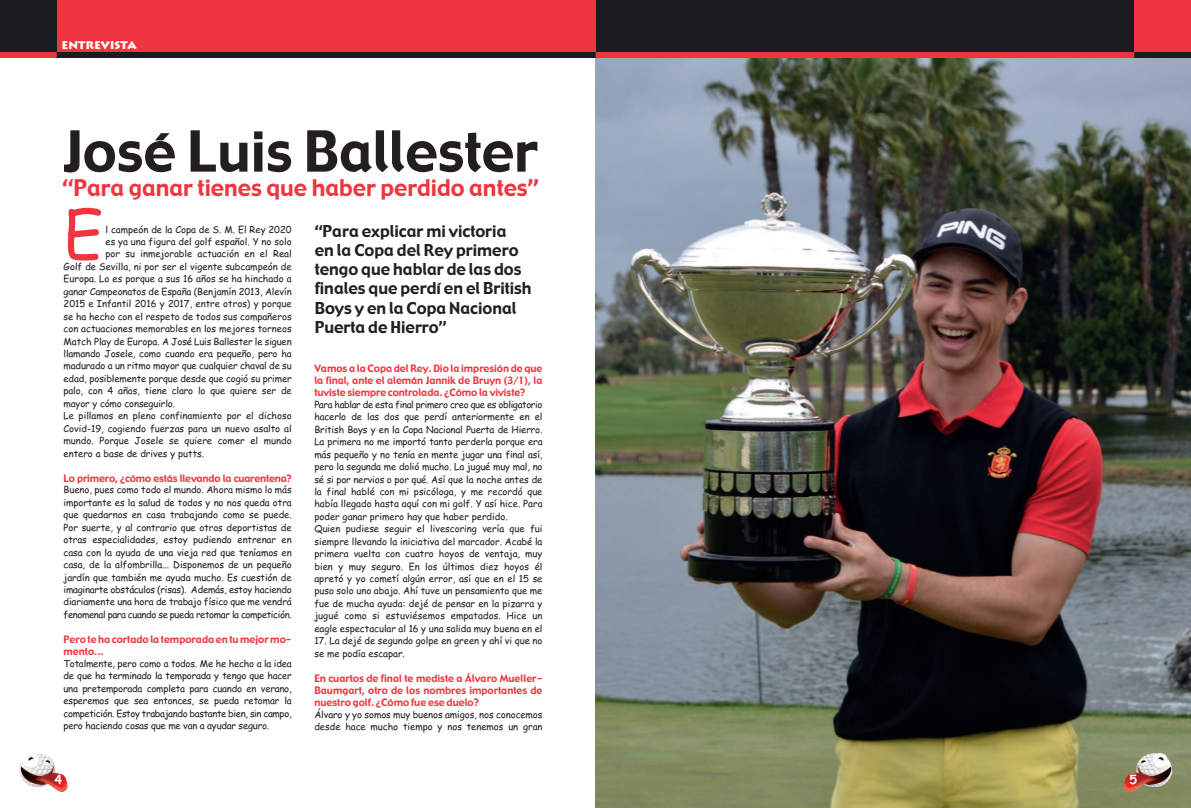
<style>
.page{position:relative;width:1191px;height:808px;background:#fff}
.page>*{position:absolute;margin:0;border:0;box-sizing:border-box;transform-origin:0 0}
.t1{font:63.4px "Comic Sans MS";color:#ee3640}
.t2{font:55.1px "Gadget";color:#231f20}
.t3{font:22.5px "Gadget";color:#ee3640}
.t4{font:16px/19.2px "Gadget";color:#231f20}
.t5{font:700 12.6px "Comic Sans MS";color:#fff}
.t6{font:900 11px "Lithos";color:#fff}
.t7{font:10px/12px "Gadget";letter-spacing:-.005em;color:#ee3640;text-align:justify}
.t8{font:9.5px/12.4px "Comic Sans MS";color:#231f20}
</style>
<div class="page">
<img style="left:595px;top:58px;width:596px;height:750px">
<div style="left:1134px;top:0;width:57px;height:57px;background:#ee3640"></div>
<div style="left:595px;top:0;width:539px;height:57px;background:#1b1c21"></div>
<div style="left:57px;top:0;width:538px;height:57px;background:#ee3640"></div>
<div style="left:0;top:0;width:57px;height:57px;background:#1b1c21"></div>
<img style="left:19px;top:753px;width:49px;height:39px">
<div style="left:0;top:52px;width:1191px;height:6px;background:#1b1c21"></div>
<div style="left:595px;top:52px;width:539px;height:6px;background:#ee3640"></div>
<div style="left:0;top:52px;width:57px;height:6px;background:#ee3640"></div>
<img style="left:1123px;top:753px;width:49px;height:39px">
<p class="t6" style="left:62px;top:38px;width:77px">ENTREVISTA</p>
<h2 class="t2" style="left:63px;top:120px;width:477px">José Luis Ballester</h2>
<h3 class="t3" style="left:63px;top:175px;width:478px">“Para ganar tienes que haber perdido antes”</h3>
<h1 class="t1" style="left:64px;top:198px;width:41px">E</h1>
<h3 class="t4" style="left:315px;top:222px;width:218px">“Para explicar mi victoria<br>en la Copa del Rey primero tengo que hablar de las dos finales que perdí en el British<br>Boys y en la Copa Nacional<br>Puerta de Hierro”</h3>
<p class="t8" style="left:106px;top:223px;width:188px">l campeón de la Copa de S. M. El Rey 2020</p>
<p class="t8" style="left:106px;top:235px;width:188px">es ya una figura del golf español. Y no solo</p>
<p class="t8" style="left:106px;top:248px;width:188px">por su inmejorable actuación en el Real</p>
<p class="t8" style="left:64px;top:260px;width:230px">Golf de Sevilla, ni por ser el vigente subcampeón de</p>
<p class="t8" style="left:64px;top:273px;width:230px">Europa. Lo es porque a sus 16 años se ha hinchado a</p>
<p class="t8" style="left:64px;top:285px;width:230px">ganar Campeonatos de España (Benjamín 2013, Alevín</p>
<p class="t8" style="left:64px;top:298px;width:230px">2015 e Infantil 2016 y 2017, entre otros) y porque</p>
<p class="t8" style="left:64px;top:310px;width:230px">se ha hecho con el respeto de todos sus compañeros</p>
<p class="t8" style="left:64px;top:323px;width:230px">con actuaciones memorables en los mejores torneos</p>
<p class="t8" style="left:64px;top:335px;width:230px">Match Play de Europa. A José Luis Ballester le siguen</p>
<p class="t8" style="left:64px;top:347px;width:230px">llamando Josele, como cuando era pequeño, pero ha</p>
<p class="t8" style="left:64px;top:360px;width:230px">madurado a un ritmo mayor que cualquier chaval de su</p>
<p class="t8" style="left:64px;top:372px;width:230px">edad, posiblemente porque desde que cogió su primer</p>
<p class="t8" style="left:64px;top:385px;width:230px">palo, con 4 años, tiene claro lo que quiere ser de</p>
<p class="t8" style="left:64px;top:397px;width:113px">mayor y cómo conseguirlo.</p>
<p class="t8" style="left:64px;top:410px;width:230px">Le pillamos en pleno confinamiento por el dichoso</p>
<p class="t8" style="left:64px;top:422px;width:230px">Covid-19, cogiendo fuerzas para un nuevo asalto al</p>
<p class="t8" style="left:64px;top:435px;width:230px">mundo. Porque Josele se quiere comer el mundo</p>
<p class="t8" style="left:64px;top:447px;width:142px">entero a base de drives y putts.</p>
<p class="t7" style="left:64px;top:472px;width:230px">Lo primero, ¿cómo estás llevando la cuarentena?</p>
<p class="t8" style="left:64px;top:484px;width:230px;text-align:justify">Bueno, pues como todo el mundo. Ahora mismo lo más importante es la salud de todos y no nos queda otra que quedarnos en casa trabajando como se puede.<br>Por suerte, y al contrario que otros deportistas de otras especialidades, estoy pudiendo entrenar en casa con la ayuda de una vieja red que teníamos en casa, de la alfombrilla... Disponemos de un pequeño jardín que también me ayuda mucho. Es cuestión de imaginarte obstáculos (risas). Además, estoy haciendo diariamente una hora de trabajo físico que me vendrá fenomenal para cuando se pueda retomar la competición.</p>
<p class="t7" style="left:64px;top:634px;width:230px">Pero te ha cortado la temporada en tu mejor mo&shy;mento...</p>
<p class="t8" style="left:64px;top:657px;width:230px;text-align:justify">Totalmente, pero como a todos. Me he hecho a la idea de que ha terminado la temporada y tengo que hacer una pretemporada completa para cuando en verano, esperemos que sea entonces, se pueda retomar la competición. Estoy trabajando bastante bien, sin campo, pero haciendo cosas que me van a ayudar seguro.</p>
<p class="t7" style="left:314px;top:363px;width:230px">Vamos a la Copa del Rey. Dio la impresión de que la final, ante el alemán Jannik de Bruyn (3/1), la tuviste siempre controlada. ¿Cómo la viviste?</p>
<p class="t8" style="left:314px;top:398px;width:230px">Para hablar de esta final primero creo que es obligatorio hacerlo de las dos que perdí anteriormente en el British Boys y en la Copa Nacional Puerta de Hierro.<br>La primera no me importó tanto perderla porque era más pequeño y no tenía en mente jugar una final así, pero la segunda me dolió mucho. La jugué muy mal, no sé si por nervios o por qué. Así que la noche antes de la final hablé con mi psicóloga, y me recordó que había llegado hasta aquí con mi golf. Y así hice. Para poder ganar primero hay que haber perdido.<br>Quien pudiese seguir el livescoring vería que fui siempre llevando la iniciativa del marcador. Acabé la primera vuelta con cuatro hoyos de ventaja, muy bien y muy seguro. En los últimos diez hoyos él apretó y yo cometí algún error, así que en el 15 se puso solo uno abajo. Ahí tuve un pensamiento que me fue de mucha ayuda: dejé de pensar en la pizarra y jugué como si estuviésemos empatados. Hice un eagle espectacular al 16 y una salida muy buena en el</p>
<p class="t8" style="left:314px;top:635px;width:230px">17. La dejé de segundo golpe en green y ahí vi que no se me podía escapar.</p>
<p class="t7" style="left:314px;top:672px;width:230px">En cuartos de final te mediste a Álvaro Mueller-Baumgart, otro de los nombres importantes de nuestro golf. ¿Cómo fue ese duelo?</p>
<p class="t8" style="left:314px;top:708px;width:230px">Álvaro y yo somos muy buenos amigos, nos conocemos desde hace mucho tiempo y nos tenemos un gran</p>
<h3 class="t5" style="left:55px;top:772px;width:9px">4</h3>
<h3 class="t5" style="left:1129px;top:772px;width:9px">5</h3>
</div>
